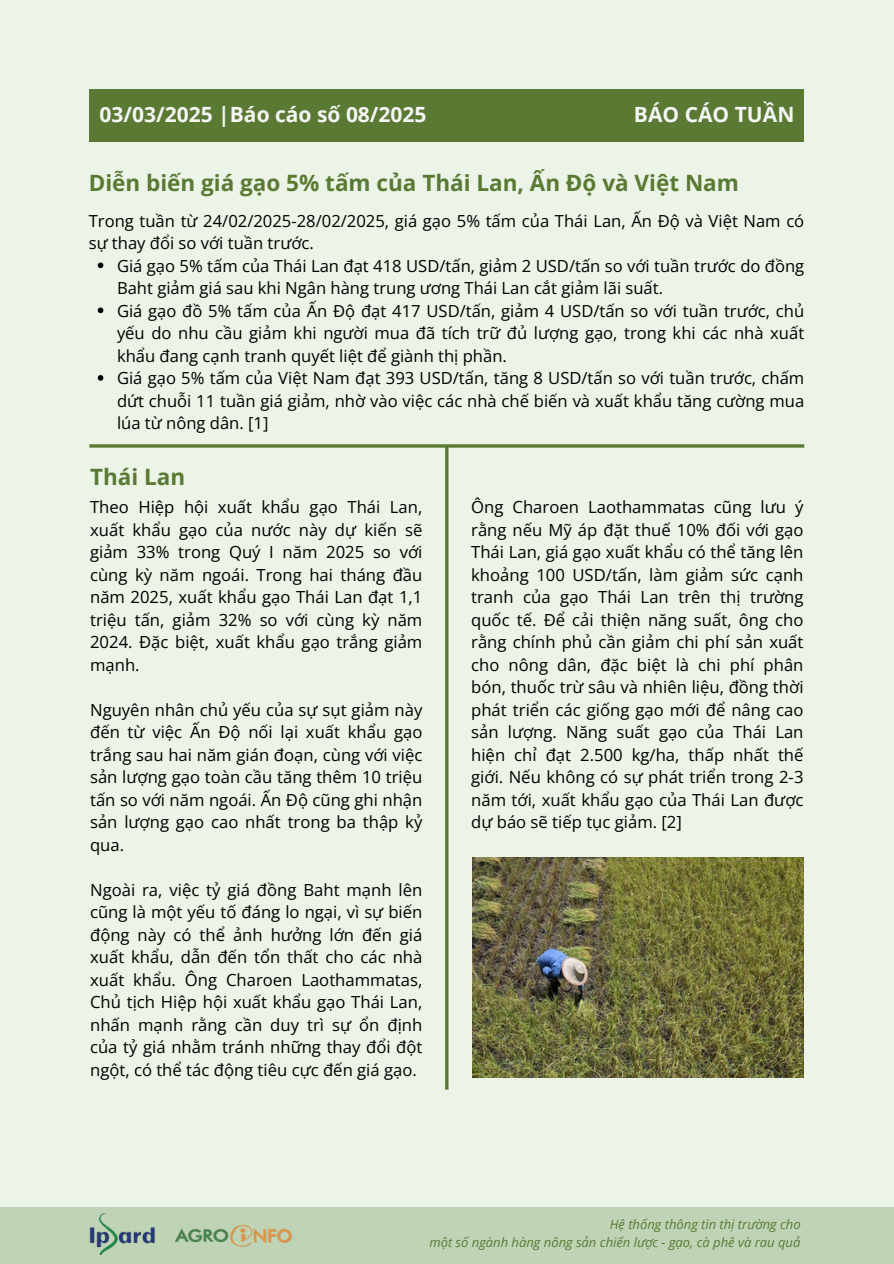
<style>
.page{position:relative;width:894px;height:1264px;background:#fff}
.page>*{position:absolute;margin:0;border:0;box-sizing:border-box;transform-origin:0 0}
.t1{font:700 22.5px "Open Sans";color:#5a7933}
.t2{font:700 21px "Open Sans";color:#f5f5f5}
.t3{font:16.65px/22.5px "Open Sans";color:#000;text-align:justify}
.t4{font:italic 13.05px "Open Sans";color:#5a7933}
</style>
<div class="page">
<div style="left:0;top:0;width:893px;height:1263px;background:#ebf4e7"></div>
<svg style="left:98px;top:262px;width:5px;height:6px"></svg>
<svg style="left:98px;top:307px;width:5px;height:6px"></svg>
<svg style="left:98px;top:375px;width:5px;height:6px"></svg>
<hr style="left:89px;top:444px;width:715px;height:3px;background:#5a7933">
<hr style="left:445px;top:446px;width:3px;height:643px;background:#5a7933">
<div style="left:89px;top:89px;width:715px;height:53px;background:#5a7933"></div>
<div style="left:0;top:1207px;width:893px;height:56px;background:#bfd4b6"></div>
<img style="left:89px;top:1213px;width:66px;height:41px">
<img style="left:175px;top:1224px;width:118px;height:23px">
<img style="left:472px;top:857px;width:331px;height:220px">
<h3 class="t2" style="left:99px;top:100px;width:328px">03/03/2025 |Báo cáo số 08/2025</h3>
<h3 class="t2" style="left:633px;top:100px;width:162px">BÁO CÁO TUẦN</h3>
<p class="t1" style="left:89px;top:167px;width:651px">Diễn biến giá gạo 5% tấm của Thái Lan, Ấn Độ và Việt Nam</p>
<h2 class="t3" style="left:89px;top:209px;width:716px">Trong tuần từ 24/02/2025-28/02/2025, giá gạo 5% tấm của Thái Lan, Ấn Độ và Việt Nam có sự thay đổi so với tuần trước.</h2>
<h1 class="t3" style="left:117px;top:254px;width:688px">Giá gạo 5% tấm của Thái Lan đạt 418 USD/tấn, giảm 2 USD/tấn so với tuần trước do đồng<br>Baht giảm giá sau khi Ngân hàng trung ương Thái Lan cắt giảm lãi suất.</h1>
<h2 class="t3" style="left:117px;top:299px;width:688px">Giá gạo đồ 5% tấm của Ấn Độ đạt 417 USD/tấn, giảm 4 USD/tấn so với tuần trước, chủ yếu do nhu cầu giảm khi người mua đã tích trữ đủ lượng gạo, trong khi các nhà xuất khẩu đang cạnh tranh quyết liệt để giành thị phần.</h2>
<h3 class="t3" style="left:117px;top:366px;width:688px">Giá gạo 5% tấm của Việt Nam đạt 393 USD/tấn, tăng 8 USD/tấn so với tuần trước, chấm dứt chuỗi 11 tuần giá giảm, nhờ vào việc các nhà chế biến và xuất khẩu tăng cường mua lúa từ nông dân. [1]</h3>
<p class="t1" style="left:90px;top:460px;width:97px">Thái Lan</p>
<p class="t3" style="left:90px;top:495px;width:334px">Theo Hiệp hội xuất khẩu gạo Thái Lan, xuất khẩu gạo của nước này dự kiến sẽ giảm 33% trong Quý I năm 2025 so với cùng kỳ năm ngoái. Trong hai tháng đầu năm 2025, xuất khẩu gạo Thái Lan đạt 1,1 triệu tấn, giảm 32% so với cùng kỳ năm 2024. Đặc biệt, xuất khẩu gạo trắng giảm mạnh.</p>
<p class="t3" style="left:90px;top:698px;width:334px">Nguyên nhân chủ yếu của sự sụt giảm này đến từ việc Ấn Độ nối lại xuất khẩu gạo trắng sau hai năm gián đoạn, cùng với việc sản lượng gạo toàn cầu tăng thêm 10 triệu tấn so với năm ngoái. Ấn Độ cũng ghi nhận sản lượng gạo cao nhất trong ba thập kỷ qua.</p>
<h2 class="t3" style="left:90px;top:878px;width:334px">Ngoài ra, việc tỷ giá đồng Baht mạnh lên cũng là một yếu tố đáng lo ngại, vì sự biến động này có thể ảnh hưởng lớn đến giá xuất khẩu, dẫn đến tổn thất cho các nhà xuất khẩu. Ông Charoen Laothammatas, Chủ tịch Hiệp hội xuất khẩu gạo Thái Lan, nhấn mạnh rằng cần duy trì sự ổn định của tỷ giá nhằm tránh những thay đổi đột ngột, có thể tác động tiêu cực đến giá gạo.</h2>
<h3 class="t3" style="left:471px;top:495px;width:334px">Ông Charoen Laothammatas cũng lưu ý rằng nếu Mỹ áp đặt thuế 10% đối với gạo Thái Lan, giá gạo xuất khẩu có thể tăng lên khoảng 100 USD/tấn, làm giảm sức cạnh tranh của gạo Thái Lan trên thị trường quốc tế. Để cải thiện năng suất, ông cho rằng chính phủ cần giảm chi phí sản xuất cho nông dân, đặc biệt là chi phí phân bón, thuốc trừ sâu và nhiên liệu, đồng thời phát triển các giống gạo mới để nâng cao sản lượng. Năng suất gạo của Thái Lan hiện chỉ đạt 2.500 kg/ha, thấp nhất thế giới. Nếu không có sự phát triển trong 2-3 năm tới, xuất khẩu gạo của Thái Lan được dự báo sẽ tiếp tục giảm. [2]</h3>
<p class="t4" style="left:609px;top:1215px;width:192px">Hệ thống thông tin thị trường cho</p>
<h3 class="t4" style="left:429px;top:1232px;width:372px">một số ngành hàng nông sản chiến lược - gạo, cà phê và rau quả</h3>
</div>
